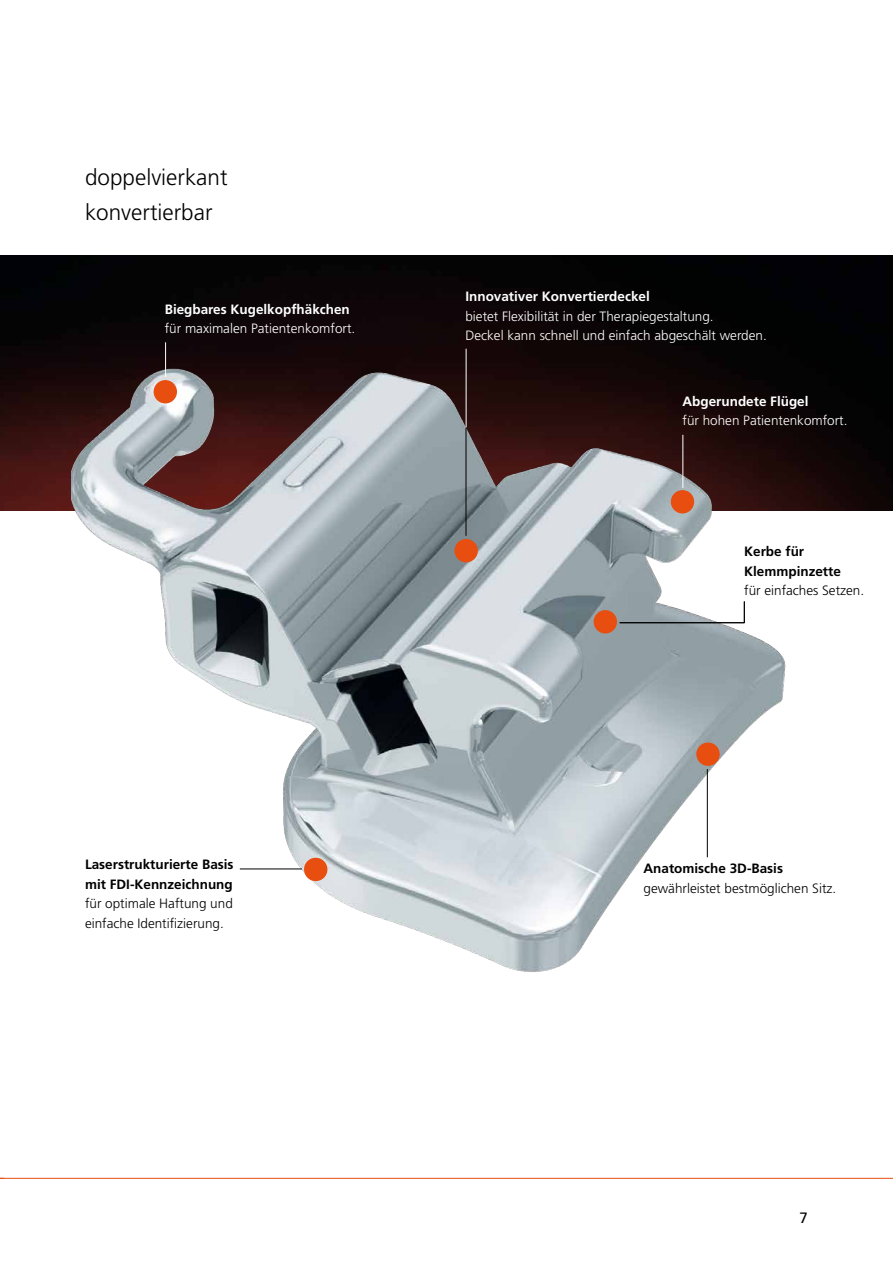
<style>
.page{position:relative;width:893px;height:1263px;background:#fff}
.page>*{position:absolute;margin:0;border:0;box-sizing:border-box;transform-origin:0 0}
.t1{font:300 22.5px/35.5px "Frutiger LT Std";color:#000}
.t2{font:15px "Frutiger LT Std";color:#000}
.t3{font:300 13.5px/19.5px "Frutiger LT Std";color:#fff}
.t4{font:300 13.5px/19.5px "Frutiger LT Std";color:#000}
.t5{font:700 13.5px/19.5px "Frutiger LT Std";color:#000}
.t6{font:700 13.5px "Frutiger LT Std";color:#fff}
</style>
<div class="page">
<img style="left:0;top:255px;width:893px;height:255px">
<img style="left:71px;top:355px;width:822px;height:617px">
<hr style="left:682px;top:435px;width:1px;height:53px;background:#fff">
<hr style="left:707px;top:769px;width:1px;height:88px;background:#000">
<hr style="left:466px;top:427px;width:1px;height:109px;background:#000">
<hr style="left:165px;top:342px;width:1px;height:35px;background:#fff">
<hr style="left:466px;top:349px;width:1px;height:78px;background:#fff">
<svg style="left:744px;top:601px;width:1px;height:22px"></svg>
<hr style="left:620px;top:622px;width:124px;height:1px;background:#000">
<hr style="left:240px;top:868px;width:62px;height:1px;background:#000">
<div style="left:154px;top:380px;width:23px;height:23px;background:#e84e10;border-radius:50%"></div>
<div style="left:454px;top:539px;width:24px;height:23px;background:#e84e10;border-radius:50%"></div>
<div style="left:671px;top:490px;width:23px;height:23px;background:#e84e10;border-radius:50%"></div>
<div style="left:594px;top:610px;width:23px;height:23px;background:#e84e10;border-radius:50%"></div>
<div style="left:304px;top:858px;width:23px;height:23px;background:#e84e10;border-radius:50%"></div>
<div style="left:696px;top:742px;width:24px;height:24px;background:#e84e10;border-radius:50%"></div>
<hr style="left:0;top:1178px;width:893px;height:1px;background:#e84e10">
<h1 class="t1" style="left:85px;top:160px;width:144px">doppelvierkant konvertierbar</h1>
<p class="t6" style="left:165px;top:301px;width:187px">Biegbares Kugelkopfhäkchen</p>
<p class="t3" style="left:165px;top:319px;width:192px">für maximalen Patientenkomfort.</p>
<p class="t5" style="left:85px;top:855px;width:150px">Laserstrukturierte Basis mit FDI-Kennzeichnung</p>
<p class="t4" style="left:85px;top:894px;width:149px">für optimale Haftung und einfache Identifizierung.</p>
<p class="t6" style="left:465px;top:289px;width:186px">Innovativer Konvertierdeckel</p>
<p class="t3" style="left:465px;top:307px;width:303px">bietet Flexibilität in der Therapiegestaltung.<br>Deckel kann schnell und einfach abgeschält werden.</p>
<p class="t6" style="left:682px;top:393px;width:128px">Abgerundete Flügel</p>
<p class="t3" style="left:682px;top:411px;width:167px">für hohen Patientenkomfort.</p>
<p class="t5" style="left:744px;top:542px;width:98px">Kerbe für<br>Klemmpinzette</p>
<p class="t4" style="left:744px;top:581px;width:122px">für einfaches Setzen.</p>
<p class="t5" style="left:643px;top:859px;width:141px">Anatomische 3D-Basis</p>
<p class="t4" style="left:643px;top:878px;width:194px">gewährleistet bestmöglichen Sitz.</p>
<p class="t2" style="left:800px;top:1209px;width:10px">7</p>
</div>
